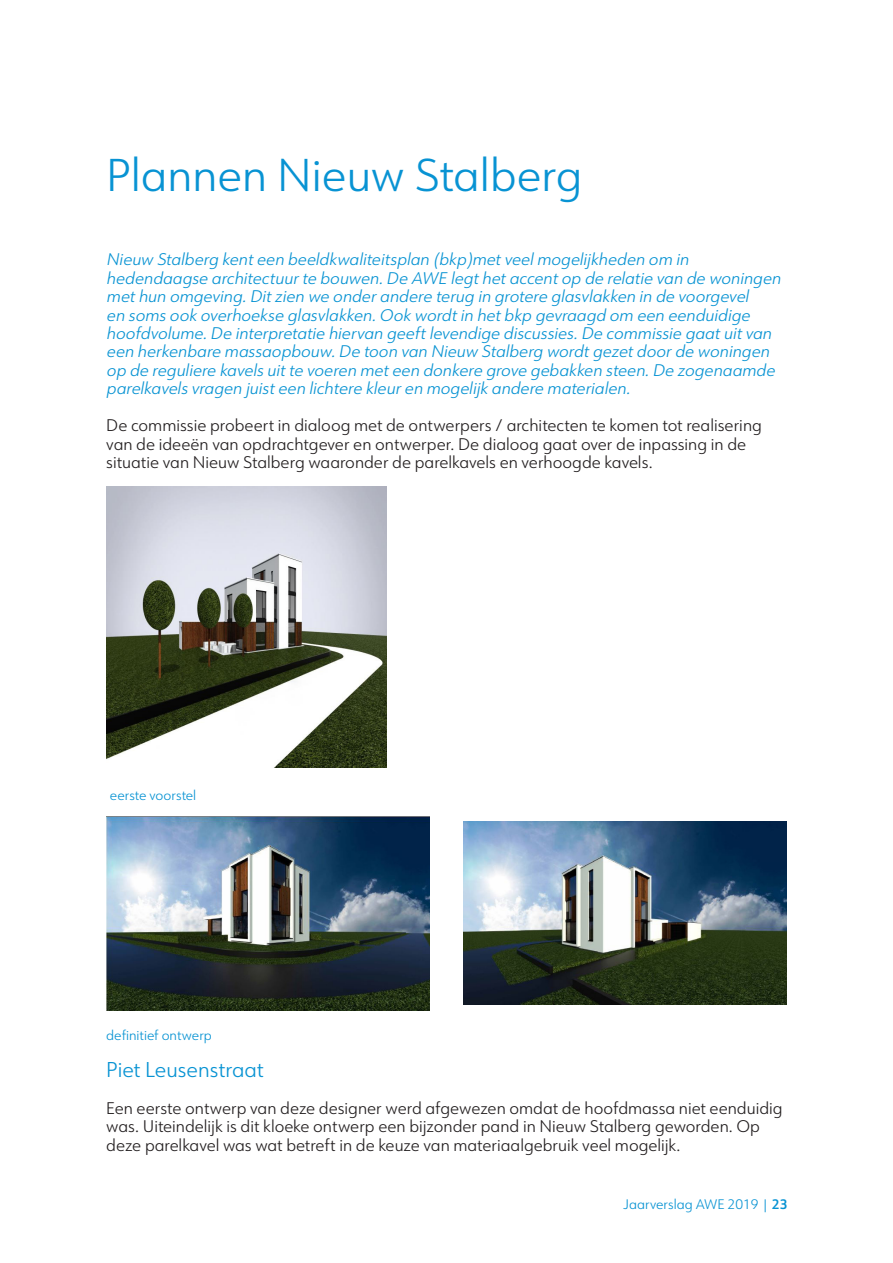
<style>
.page{position:relative;width:893px;height:1263px;background:#fff}
.page>*{position:absolute;margin:0;border:0;box-sizing:border-box;transform-origin:0 0}
.t1{font:300 45px "URW Form";color:#0893d3}
.t2{font:300 21px "URW Form";color:#0893d3}
.t3{font:italic 300 16.5px/18.5px "URW Form";color:#0893d3}
.Standaard_tekst{font:300 16.5px/18.5px "URW Form";color:#231f20}
.t4{font:300 13.5px "URW Form";color:#0893d3}
.s1{font-weight:600}
</style>
<div class="page">
<img style="left:106px;top:487px;width:281px;height:280px">
<img style="left:106px;top:816px;width:323px;height:194px">
<img style="left:463px;top:822px;width:324px;height:183px">
<p class="t1" style="left:106px;top:145px;width:478px">Plannen Nieuw Stalberg</p>
<p class="t3" style="left:106px;top:250px;width:680px">Nieuw Stalberg kenteen beeldkwaliteitsplan (bkp)metveelmogelijkheden om in hedendaagse architectuurte bouwen.De AWE legthetaccentop de relatie van de woningen methun omgeving.Ditzien we onderandere terug in grotere glasvlakken in de voorgevel<br>en somsook overhoekse glasvlakken.Ook wordtin hetbkp gevraagd om een eenduidige hoofdvolume.De interpretatie hiervan geeftlevendige discussies.De commissie gaatuitvan een herkenbare massaopbouw.De toon van Nieuw Stalberg wordtgezetdoorde woningen op de reguliere kavelsuitte voeren meteen donkere grove gebakken steen.De zogenaamde parelkavelsvragen juisteen lichtere kleuren mogelijk andere materialen.</p>
<p class="Standaard_tekst" style="left:106px;top:416px;width:657px">De commissie probeert in dialoog met de ontwerpers / architecten te komen tot realisering van de ideeën van opdrachtgever en ontwerper. De dialoog gaat over de inpassing in de situatie van Nieuw Stalberg waaronder de parelkavels en verhoogde kavels.</p>
<p class="t4" style="left:110px;top:786px;width:88px">eerste voorstel</p>
<p class="t4" style="left:106px;top:1026px;width:107px">definitief ontwerp</p>
<p class="t2" style="left:106px;top:1055px;width:159px">Piet Leusenstraat</p>
<p class="Standaard_tekst" style="left:106px;top:1098px;width:678px">Een eerste ontwerp van deze designer werd afgewezen omdat de hoofdmassa niet eenduidig was. Uiteindelijk is dit kloeke ontwerp een bijzonder pand in Nieuw Stalberg geworden. Op deze parelkavel was wat betreft in de keuze van materiaalgebruik veel mogelijk.</p>
<p class="t4" style="left:623px;top:1195px;width:166px">Jaarverslag AWE 2019 | <span class="s1">23</span></p>
</div>
